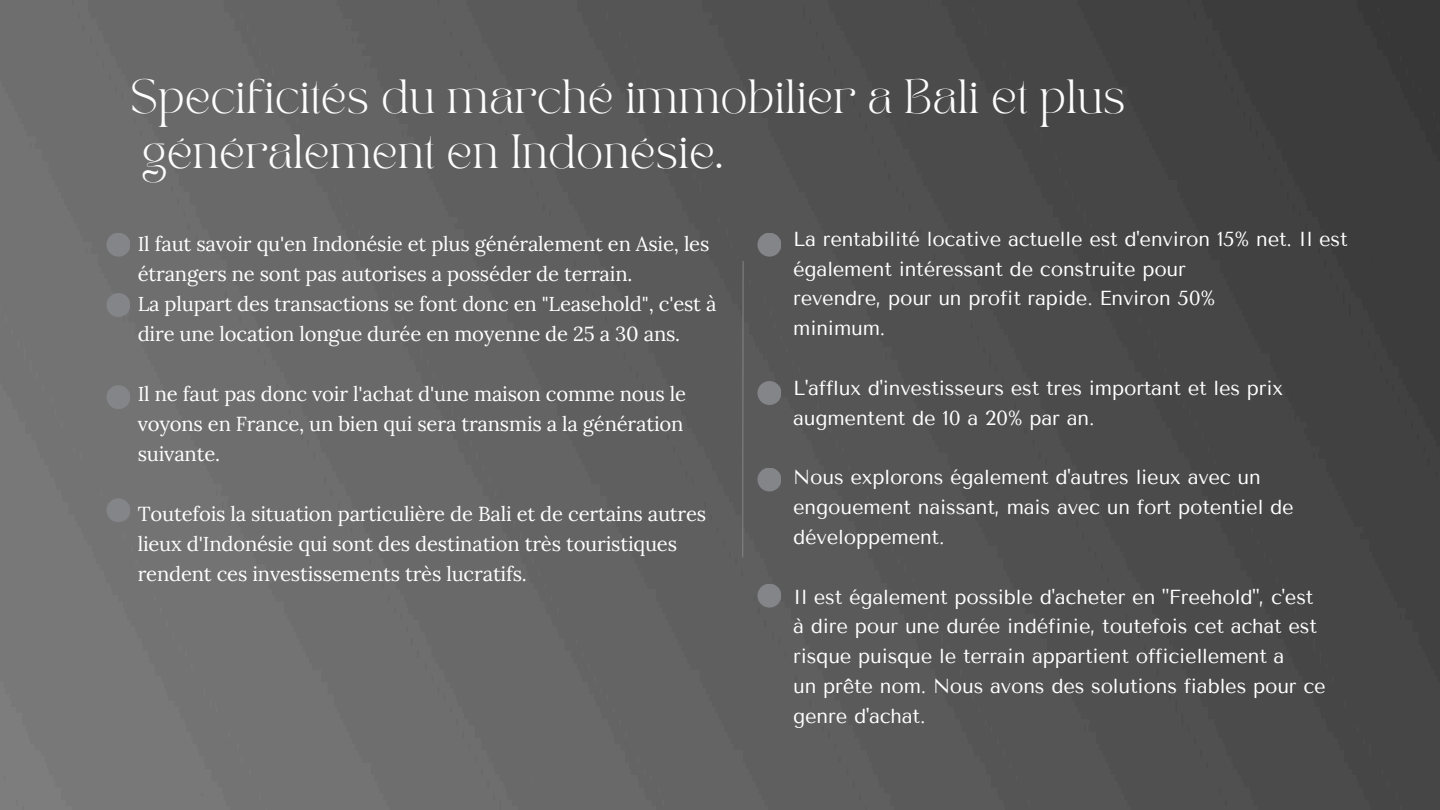
<style>
.page{position:relative;width:1440px;height:810px;background:#fff}
.page>*{position:absolute;margin:0;border:0;box-sizing:border-box;transform-origin:0 0}
.t1{font:33.6px/54.8px "TAN PEARL Regular";color:#fdfdfd}
.t2{font:20.2px/29.8px "Tenor Sans";letter-spacing:-.01em;color:#fff}
.t3{font:20.2px/30px "Lora";letter-spacing:-.01em;color:#fff}
</style>
<div class="page">
<img style="left:0;top:0;width:1440px;height:810px">
<div style="left:107px;top:233px;width:23px;height:24px;background:#848588;border-radius:50%"></div>
<div style="left:107px;top:498px;width:23px;height:24px;background:#848588;border-radius:50%"></div>
<div style="left:107px;top:293px;width:23px;height:24px;background:#848588;border-radius:50%"></div>
<div style="left:107px;top:385px;width:23px;height:24px;background:#848588;border-radius:50%"></div>
<div style="left:757px;top:233px;width:24px;height:24px;background:#848588;border-radius:50%"></div>
<div style="left:757px;top:381px;width:24px;height:24px;background:#848588;border-radius:50%"></div>
<div style="left:757px;top:468px;width:24px;height:23px;background:#848588;border-radius:50%"></div>
<div style="left:757px;top:584px;width:24px;height:24px;background:#848588;border-radius:50%"></div>
<svg style="left:742px;top:260px;width:2px;height:298px"></svg>
<h1 class="t1" style="left:142px;top:73px;width:985px;text-indent:-12px">Specificités du marché immobilier a Bali et plus généralement en Indonésie.</h1>
<p class="t3" style="left:138px;top:229px;width:573px">Il faut savoir qu'en Indonésie et plus généralement en Asie, les étrangers ne sont pas autorises a posséder de terrain.</p>
<p class="t3" style="left:138px;top:289px;width:580px">La plupart des transactions se font donc en "Leasehold", c'est à dire une location longue durée en moyenne de 25 a 30 ans.</p>
<p class="t3" style="left:138px;top:379px;width:550px">Il ne faut pas donc voir l'achat d'une maison comme nous le voyons en France, un bien qui sera transmis a la génération suivante.</p>
<p class="t3" style="left:138px;top:499px;width:570px">Toutefois la situation particulière de Bali et de certains autres lieux d'Indonésie qui sont des destination très touristiques rendent ces investissements très lucratifs.</p>
<p class="t2" style="left:793px;top:224px;width:556px">La rentabilité locative actuelle est d'environ 15% net. Il est également intéressant de construite pour</p>
<p class="t2" style="left:793px;top:284px;width:424px">revendre, pour un profit rapide. Environ 50%</p>
<p class="t2" style="left:793px;top:313px;width:94px">minimum.</p>
<p class="t2" style="left:793px;top:373px;width:491px">L'afflux d'investisseurs est tres important et les prix</p>
<p class="t2" style="left:793px;top:403px;width:303px">augmentent de 10 a 20% par an.</p>
<p class="t2" style="left:793px;top:463px;width:469px">Nous explorons également d'autres lieux avec un</p>
<p class="t2" style="left:793px;top:492px;width:502px">engouement naissant, mais avec un fort potentiel de</p>
<p class="t2" style="left:793px;top:522px;width:153px">développement.</p>
<p class="t2" style="left:793px;top:582px;width:522px">Il est également possible d'acheter en "Freehold", c'est</p>
<p class="t2" style="left:793px;top:612px;width:525px">à dire pour une durée indéfinie, toutefois cet achat est</p>
<p class="t2" style="left:793px;top:642px;width:493px">risque puisque le terrain appartient officiellement a</p>
<p class="t2" style="left:793px;top:671px;width:534px">un prête nom. Nous avons des solutions fiables pour ce</p>
<p class="t2" style="left:793px;top:701px;width:134px">genre d'achat.</p>
</div>
